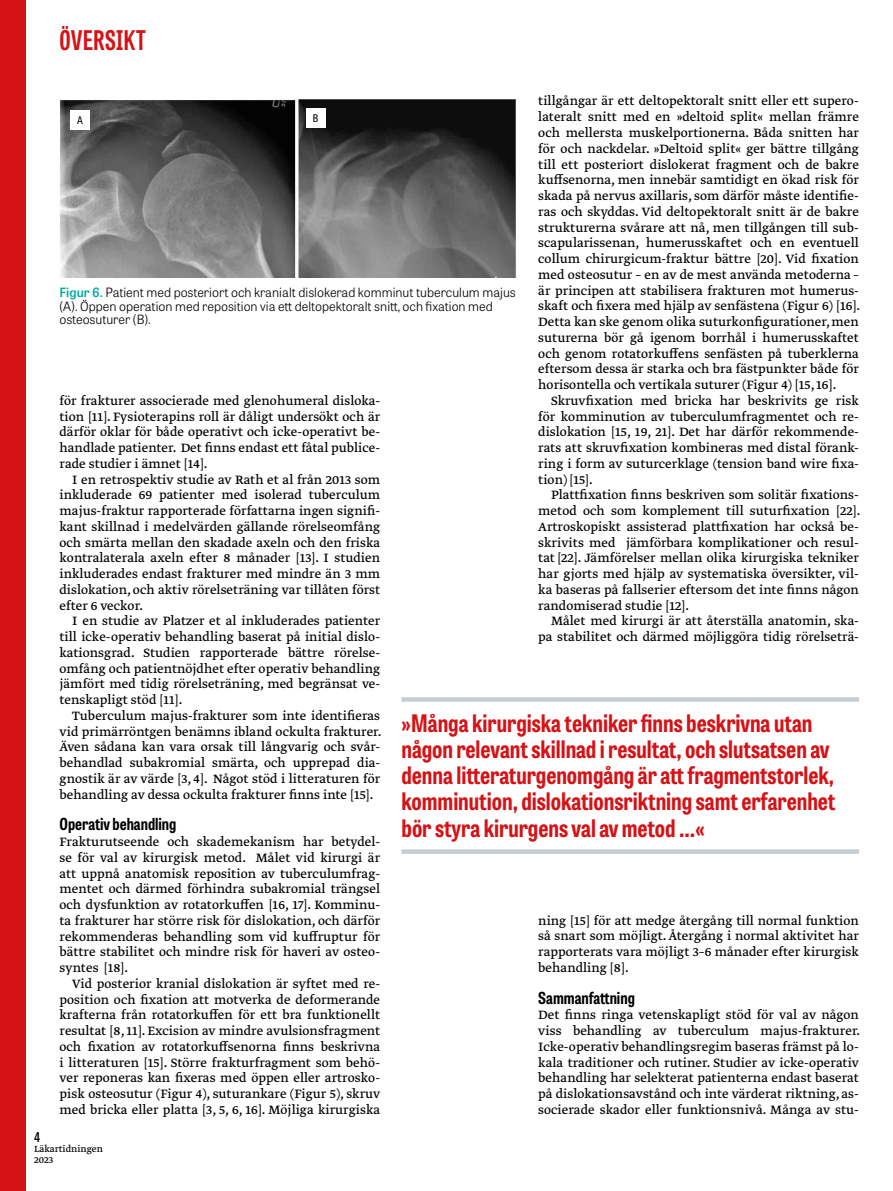
<style>
.page{position:relative;width:893px;height:1191px;background:#fff}
.page>*{position:absolute;margin:0;border:0;box-sizing:border-box;transform-origin:0 0}
.t1{font:700 27px "Tablet Gothic Compressed";letter-spacing:.02em;color:#d51317}
.t2{font:700 24px/26.2px "Tablet Gothic Condensed";color:#d51317}
.t3{font:700 16.5px "Tablet Gothic Condensed";color:#000}
.t4{font:14.25px/15.8px "Greta Text Pro Regular Min";color:#000;text-align:justify}
.t5{font:600 13.5px "Tablet Gothic Condensed";color:#000}
.t6{font:300 12.75px/13.5px "Tablet Gothic";color:#000}
.t7{font:10.5px/10.5px "Greta Text Pro";color:#000}
.t8{font:semi-condensed 10.5px "Tablet Gothic";color:#000}
.s1{font-weight:600;color:#00aba0}
</style>
<div class="page">
<div style="left:0;top:0;width:26px;height:1191px;background:#d51317"></div>
<img style="left:60px;top:100px;width:456px;height:178px">
<svg style="left:401px;top:697px;width:458px;height:4px;background:#c7d1d6"></svg>
<div style="left:401px;top:849px;width:458px;height:5px;background:#c4ced4"></div>
<div style="left:70px;top:110px;width:19px;height:20px;background:#fff"></div>
<div style="left:306px;top:108px;width:19px;height:20px;background:#fff"></div>
<h1 class="t1" style="left:60px;top:22px;width:88px">ÖVERSIKT</h1>
<p class="t4" style="left:538px;top:94px;width:324px">tillgångar är ett deltopektoralt snitt eller ett supero&shy;lateralt snitt med en »deltoid split« mellan främre och mellersta muskelportionerna. Båda snitten har för och nackdelar. »Deltoid split« ger bättre tillgång till ett posteriort dislokerat fragment och de bakre kuffsenorna, men innebär samtidigt en ökad risk för skada på nervus axillaris, som därför måste identifie&shy;ras och skyddas. Vid deltopektoralt snitt är de bakre strukturerna svårare att nå, men tillgången till sub&shy;scapularissenan, humerusskaftet och en eventuell collum chirurgicum-- fraktur bättre [20]. Vid fixation med osteosutur – en av de mest använda metoderna – är principen att stabilisera frakturen mot humerus&shy;skaft och fixera med hjälp av senfästena (Figur 6) [16].<br>Detta kan ske genom olika suturkonfigurationer, men suturerna bör gå igenom borrhål i humerusskaftet och genom rotatorkuffens senfästen på tuberklerna eftersom dessa är starka och bra fästpunkter både för horisontella och vertikala suturer (Figur 4) [15, 16].</p>
<p class="t4" style="left:538px;top:393px;width:322px;text-indent:13px">Skruvfixation med bricka har beskrivits ge risk för komminution av tuberculumfragmentet och re&shy;dislokation [15, 19, 21]. Det har därför rekommende&shy;rats att skruvfixation kombineras med distal förank&shy;ring i form av suturcerklage (tension band wire fixa&shy;tion) [15].</p>
<p class="t4" style="left:538px;top:487px;width:324px;text-indent:13px">Plattfixation finns beskriven som solitär fixations&shy;metod och som komplement till suturfixation [22].<br>Artroskopiskt assisterad plattfixation har också be&shy;skrivits med jämförbara komplikationer och resul&shy;tat [22]. Jämförelser mellan olika kirurgiska tekniker har gjorts med hjälp av systematiska översikter, vil&shy;ka baseras på fallserier eftersom det inte finns någon randomiserad studie [12].</p>
<p class="t4" style="left:538px;top:613px;width:322px;text-align:right">Målet med kirurgi är att återställa anatomin, ska&shy;pa stabilitet och därmed möjliggöra tidig rörelseträ-</p>
<p class="t8" style="left:77px;top:113px;width:7px">A</p>
<p class="t8" style="left:313px;top:111px;width:7px">B</p>
<p class="t6" style="left:60px;top:285px;width:458px"><span class="s1">Figur 6.</span> Patient med posteriort och kranialt dislokerad komminut tuberculum majus (A). Öppen operation med reposition via ett deltopektoralt snitt, och fixation med osteosuturer (B).</p>
<p class="t4" style="left:60px;top:393px;width:322px">för frakturer associerade med glenohumeral disloka&shy;tion [11]. Fysioterapins roll är dåligt undersökt och är därför oklar för både operativt och icke-operativt be&shy;handlade patienter. Det finns endast ett fåtal publice&shy;rade studier i ämnet [14].</p>
<p class="t4" style="left:60px;top:472px;width:322px;text-indent:13px">I en retrospektiv studie av Rath et al från 2013 som inkluderade 69 patienter med isolerad tuberculum majus-fraktur rapporterade författarna ingen signifi&shy;kant skillnad i medelvärden gällande rörelseomfång och smärta mellan den skadade axeln och den friska kontralaterala axeln efter 8 månader [13]. I studien inkluderades endast frakturer med mindre än 3 mm dislokation, och aktiv rörelseträning var tillåten först efter 6 veckor.</p>
<p class="t4" style="left:60px;top:614px;width:322px;text-indent:13px">I en studie av Platzer et al inkluderades patienter till icke-operativ behandling baserat på initial dislo&shy;kationsgrad. Studien rapporterade bättre rörelse&shy;omfång och patientnöjdhet efter operativ behandling jämfört med tidig rörelseträning, med begränsat ve&shy;tenskapligt stöd [11].</p>
<p class="t4" style="left:60px;top:708px;width:324px;text-indent:13px">Tuberculum majus-frakturer som inte identifieras vid primärröntgen benämns ibland ockulta frakturer.<br>Även sådana kan vara orsak till långvarig och svår&shy;behandlad subakromial smärta, och upprepad dia&shy;gnostik är av värde [3, 4]. Något stöd i litteraturen för behandling av dessa ockulta frakturer finns inte [15].</p>
<p class="t3" style="left:60px;top:813px;width:118px">Operativ behandling</p>
<p class="t4" style="left:60px;top:834px;width:322px">Frakturutseende och skademekanism har betydel&shy;se för val av kirurgisk metod. Målet vid kirurgi är att uppnå anatomisk reposition av tuberculumfrag&shy;mentet och därmed förhindra subakromial trängsel och dysfunktion av rotatorkuffen [16, 17]. Komminu&shy;ta frakturer har större risk för dislokation, och därför rekommenderas behandling som vid kuffruptur för bättre stabilitet och mindre risk för haveri av osteo&shy;syntes [18].</p>
<p class="t4" style="left:60px;top:976px;width:322px;text-indent:13px">Vid posterior kranial dislokation är syftet med re&shy;position och fixation att motverka de deformerande krafterna från rotatorkuffen för ett bra funktionellt resultat [8, 11]. Excision av mindre avulsionsfragment och fixation av rotatorkuffsenorna finns beskrivna i litteraturen [15]. Större frakturfragment som behö&shy;ver reponeras kan fixeras med öppen eller artrosko&shy;pisk osteosutur (Figur 4), suturankare (Figur 5), skruv med bricka eller platta [3, 5, 6, 16]. Möjliga kirurgiska</p>
<p class="t2" style="left:401px;top:709px;width:435px">»Många kirurgiska tekniker finns beskrivna utan någon relevant skillnad i resultat, och slutsatsen av denna litteraturgenomgång är att fragmentstorlek, komminution, dislokationsriktning samt erfarenhet bör styra kirurgens val av metod ...«</p>
<p class="t4" style="left:538px;top:913px;width:322px">ning [15] för att medge återgång till normal funktion så snart som möjligt. Återgång i normal aktivitet har rapporterats vara möjligt 3–6 månader efter kirurgisk behandling [8].</p>
<p class="t3" style="left:538px;top:986px;width:98px">Sammanfattning</p>
<p class="t4" style="left:538px;top:1007px;width:324px">Det finns ringa vetenskapligt stöd för val av någon viss behandling av tuberculum majus-frakturer.<br>Icke-operativ behandlingsregim baseras främst på lo&shy;kala traditioner och rutiner. Studier av icke-operativ behandling har selekterat patienterna endast baserat på dislokationsavstånd och inte värderat riktning, as&shy;socierade skador eller funktionsnivå. Många av stu-</p>
<p class="t5" style="left:34px;top:1127px;width:8px">4</p>
<p class="t7" style="left:34px;top:1144px;width:70px">Läkartidningen<br>2023</p>
</div>
